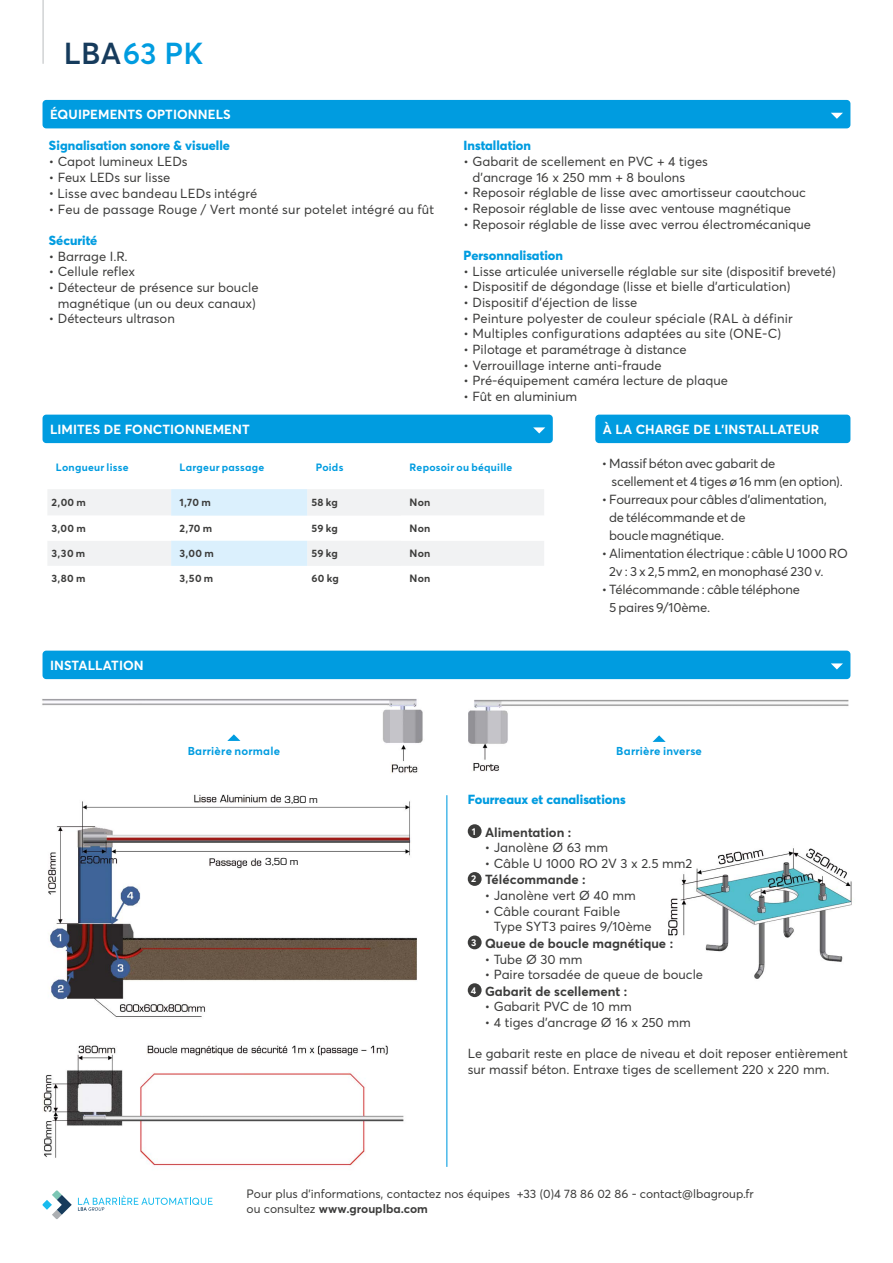
<style>
.page{position:relative;width:893px;height:1263px;background:#fff}
.page>*{position:absolute;margin:0;border:0;box-sizing:border-box;transform-origin:0 0}
.t1{font:600 30px "Averta";letter-spacing:.005em;color:#009ce0}
.t2{font:13.05px/18px "Averta";color:#3c3c3b}
.t3{font:800 13.05px "Averta";color:#009ce0}
.t4{font:700 13.05px "Averta";letter-spacing:.005em;color:#fff}
.t5{font:700 13.05px "Averta";color:#3c3c3b}
.t6{font:12px/14.4px "Averta";color:#3c3c3b}
.t7{font:700 11.4px "Averta";letter-spacing:.02em;color:#009ce0}
.t8{font:10.65px "Eurostile";color:#000}
.t9{font:700 10.5px "Averta";letter-spacing:.025em;color:#3c3c3b}
.t10{font:700 10.5px "Averta";letter-spacing:.025em;color:#009ce0}
.t11{font:700 9.75px "Averta";color:#fff}
.s1{color:#163b5c}
.s2{font-weight:700}
</style>
<div class="page">
<hr style="left:43px;top:0;width:1px;height:64px;background:#c1c4c6">
<img style="left:668px;top:848px;width:184px;height:131px">
<img style="left:42px;top:699px;width:381px;height:74px">
<img style="left:468px;top:699px;width:381px;height:73px">
<div style="left:43px;top:100px;width:807px;height:28px;background:#009ce0;border-radius:4px"></div>
<svg style="left:831px;top:113px;width:12px;height:6px"></svg>
<div style="left:43px;top:651px;width:807px;height:28px;background:#009ce0;border-radius:4px"></div>
<svg style="left:831px;top:663px;width:12px;height:6px"></svg>
<div style="left:43px;top:415px;width:510px;height:28px;background:#009ce0;border-radius:4px"></div>
<svg style="left:533px;top:427px;width:12px;height:6px"></svg>
<div style="left:595px;top:415px;width:255px;height:28px;background:#009ce0;border-radius:4px"></div>
<div style="left:468px;top:824px;width:14px;height:14px;background:#3c3c3b;border-radius:50%"></div>
<div style="left:468px;top:872px;width:14px;height:14px;background:#3c3c3b;border-radius:50%"></div>
<div style="left:468px;top:935px;width:14px;height:14px;background:#3c3c3b;border-radius:50%"></div>
<div style="left:468px;top:983px;width:14px;height:14px;background:#3c3c3b;border-radius:50%"></div>
<hr style="left:446px;top:795px;width:1px;height:372px;background:#009ce0">
<div style="left:180px;top:741px;width:108px;height:19px;background:#fff"></div>
<svg style="left:227px;top:734px;width:13px;height:7px"></svg>
<div style="left:605px;top:741px;width:108px;height:19px;background:#fff"></div>
<svg style="left:652px;top:735px;width:14px;height:7px"></svg>
<div style="left:595px;top:760px;width:123px;height:28px;background:#fff"></div>
<div style="left:170px;top:760px;width:123px;height:28px;background:#fff"></div>
<img style="left:48px;top:794px;width:369px;height:223px">
<div style="left:283px;top:793px;width:37px;height:12px;background:#fff"></div>
<div style="left:264px;top:856px;width:36px;height:11px;background:#fff"></div>
<img style="left:43px;top:1045px;width:361px;height:121px">
<svg style="left:48px;top:489px;width:496px;height:77px"></svg>
<svg style="left:43px;top:1190px;width:29px;height:29px"></svg>
<svg style="left:78px;top:1195px;width:135px;height:16px"></svg>
<h1 class="t1" style="left:64px;top:34px;width:141px"><span class="s1">LBA</span>63 PK</h1>
<p class="t4" style="left:50px;top:106px;width:182px">ÉQUIPEMENTS OPTIONNELS</p>
<p class="t3" style="left:49px;top:137px;width:183px">Signalisation sonore &amp; visuelle</p>
<p class="t2" style="left:49px;top:152px;width:140px">• Capot lumineux LEDs</p>
<p class="t2" style="left:49px;top:168px;width:123px">• Feux LEDs sur lisse</p>
<p class="t2" style="left:49px;top:184px;width:210px">• Lisse avec bandeau LEDs intégré</p>
<p class="t2" style="left:49px;top:200px;width:387px">• Feu de passage Rouge / Vert monté sur potelet intégré au fût</p>
<p class="t3" style="left:49px;top:232px;width:50px">Sécurité</p>
<p class="t2" style="left:49px;top:247px;width:80px">• Barrage R. I .</p>
<p class="t2" style="left:49px;top:263px;width:88px">• Cellule reflex</p>
<p class="t2" style="left:49px;top:279px;width:211px;line-height:15.6px;text-align:center">• Détecteur de présence sur boucle magnétique (un ou deux canaux(</p>
<p class="t2" style="left:49px;top:310px;width:128px">• Détecteurs ultrason</p>
<p class="t4" style="left:50px;top:421px;width:201px">LIMITES DE FONCTIONNEMENT</p>
<p class="t3" style="left:463px;top:137px;width:69px">Installation</p>
<p class="t2" style="left:472px;top:154px;width:237px;line-height:15.6px;text-indent:-9px">• Gabarit de scellement en PVC 4+ tiges d’ancrage 16 x 250 mm 8+ boulons</p>
<p class="t2" style="left:463px;top:184px;width:344px">• Reposoir réglable de lisse avec amortisseur caoutchouc</p>
<p class="t2" style="left:463px;top:199px;width:329px">• Reposoir réglable de lisse avec ventouse magnétique</p>
<p class="t2" style="left:463px;top:215px;width:349px">• Reposoir réglable de lisse avec verrou électromécanique</p>
<p class="t3" style="left:463px;top:247px;width:101px">Personnalisation</p>
<p class="t2" style="left:463px;top:262px;width:374px">• Lisse articulée universelle réglable sur site (dispositif breveté(</p>
<p class="t2" style="left:463px;top:278px;width:328px">• Dispositif de dégondage (lisse et bielle d'articulation(</p>
<p class="t2" style="left:463px;top:293px;width:175px">• Dispositif d’éjection de lisse</p>
<p class="t2" style="left:463px;top:309px;width:331px">• Peinture polyester de couleur spéciale (RAL à définir</p>
<p class="t2" style="left:463px;top:325px;width:319px">• Multiples configurations adaptées au site (ONE C- (</p>
<p class="t2" style="left:463px;top:340px;width:225px">• Pilotage et paramétrage à distance</p>
<p class="t2" style="left:463px;top:356px;width:200px">• Verrouillage interne anti-fraude</p>
<p class="t2" style="left:463px;top:372px;width:266px">• Pré-équipement caméra lecture de plaque</p>
<p class="t2" style="left:463px;top:387px;width:115px">• Fût en aluminium</p>
<p class="t4" style="left:603px;top:421px;width:218px">À LA CHARGE DE ’L INSTALLATEUR</p>
<p class="t10" style="left:56px;top:461px;width:74px">Longueur lisse</p>
<p class="t10" style="left:180px;top:461px;width:86px">Largeur passage</p>
<p class="t10" style="left:316px;top:461px;width:29px">Poids</p>
<p class="t10" style="left:410px;top:461px;width:104px">Reposoir ou béquille</p>
<p class="t9" style="left:52px;top:496px;width:36px">2,00 m</p>
<p class="t9" style="left:180px;top:496px;width:33px">1,70 m</p>
<p class="t9" style="left:311px;top:496px;width:28px">58 kg</p>
<p class="t9" style="left:410px;top:496px;width:22px">Non</p>
<p class="t9" style="left:52px;top:522px;width:36px">3,00 m</p>
<p class="t9" style="left:180px;top:522px;width:34px">2,70 m</p>
<p class="t9" style="left:311px;top:522px;width:28px">59 kg</p>
<p class="t9" style="left:410px;top:522px;width:22px">Non</p>
<p class="t9" style="left:52px;top:547px;width:35px">3,30 m</p>
<p class="t9" style="left:180px;top:547px;width:36px">3,00 m</p>
<p class="t9" style="left:311px;top:547px;width:28px">59 kg</p>
<p class="t9" style="left:410px;top:547px;width:22px">Non</p>
<p class="t9" style="left:52px;top:572px;width:35px">3,80 m</p>
<p class="t9" style="left:180px;top:572px;width:35px">3,50 m</p>
<p class="t9" style="left:311px;top:572px;width:29px">60 kg</p>
<p class="t9" style="left:410px;top:572px;width:22px">Non</p>
<p class="t2" style="left:612px;top:454px;width:233px;text-indent:-10px">• Massif béton avec gabarit de<br>scellement et 4 tiges 16ø mm (en option .(</p>
<p class="t2" style="left:609px;top:490px;width:219px;text-indent:-7px">• Fourreaux pour câbles d’alimentation, de télécommande et de<br>boucle magnétique.</p>
<p class="t2" style="left:609px;top:544px;width:240px;text-indent:-7px">• Alimentation électrique : câble U 1000 RO<br>x3:v2 2,5 mm2, en monophasé 230 .v</p>
<p class="t2" style="left:609px;top:580px;width:192px;text-indent:-7px">• Télécommande : câble téléphone<br>5 paires 9/10ème.</p>
<p class="t4" style="left:50px;top:657px;width:95px">INSTALLATION</p>
<p class="t7" style="left:188px;top:744px;width:94px">Barrière normale</p>
<p class="t7" style="left:616px;top:744px;width:87px">Barrière inverse</p>
<p class="t8" style="left:285px;top:793px;width:35px">3,80 m</p>
<p class="t3" style="left:468px;top:791px;width:159px">Fourreaux et canalisations</p>
<p class="t5" style="left:485px;top:824px;width:88px">Alimentation :</p>
<p class="t11" style="left:472px;top:825px;width:6px">1</p>
<p class="t8" style="left:265px;top:856px;width:35px">3,50 m</p>
<p class="t11" style="left:471px;top:873px;width:7px">2</p>
<p class="t2" style="left:485px;top:838px;width:125px">• Janolène Ø 63 mm</p>
<p class="t2" style="left:485px;top:854px;width:209px">• Câble U 1000 RO V2 x3 2.5 mm2</p>
<p class="t5" style="left:485px;top:871px;width:102px">Télécommande :</p>
<p class="t11" style="left:471px;top:936px;width:7px">3</p>
<p class="t2" style="left:485px;top:886px;width:153px">• Janolène vert Ø 40 mm</p>
<p class="t2" style="left:494px;top:903px;width:160px;line-height:15.6px;text-indent:-9px">• Câble courant Faible<br>Type SYT3 paires 9/10ème</p>
<p class="t5" style="left:485px;top:935px;width:190px">Queue de boucle magnétique :</p>
<p class="t11" style="left:471px;top:984px;width:7px">4</p>
<p class="t2" style="left:485px;top:950px;width:99px">• Tube Ø 30 mm</p>
<p class="t2" style="left:485px;top:965px;width:220px">• Paire torsadée de queue de boucle</p>
<p class="t5" style="left:485px;top:983px;width:144px">Gabarit de scellement :</p>
<p class="t2" style="left:485px;top:997px;width:148px">• Gabarit PVC de 10 mm</p>
<p class="t2" style="left:485px;top:1013px;width:207px">• 4 tiges d’ancrage Ø 16 x 250 mm</p>
<p class="t2" style="left:468px;top:1046px;width:382px;line-height:15.6px">Le gabarit reste en place de niveau et doit reposer entièrement sur massif béton. Entraxe tiges de scellement 220 x 220 mm.</p>
<p class="t6" style="left:247px;top:1186px;width:265px">Pour plus d’informations, contactez nos équipes ou consultez <span class="s2">www.grouplba.com</span></p>
<p class="t6" style="left:517px;top:1186px;width:239px">+33 0( 4) 78 86 02 86 - contact@lbagroup f r.</p>
</div>
